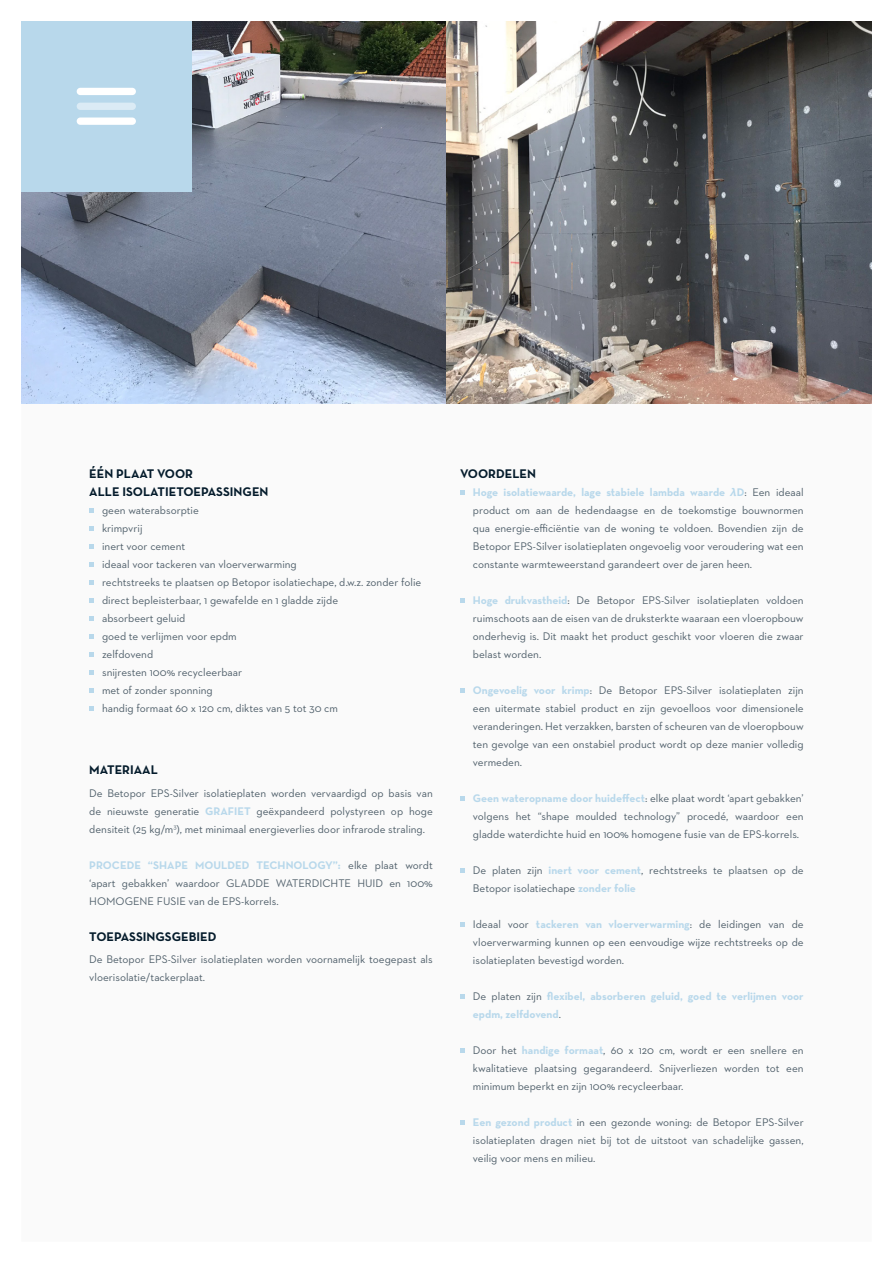
<style>
.page{position:relative;width:893px;height:1263px;background:#fff}
.page>*{position:absolute;margin:0;border:0;box-sizing:border-box;transform-origin:0 0}
.t1{font:700 12.75px/18px "Neutraface Text";color:#051c2c}
.t2{font:11.25px/18px "Neutraface 2 Text";color:#50606b;text-align:justify}
.t3{font:700 11.25px/18px "Neutraface Text";color:#b8d8eb}
.s1{font-family:"Neutraface Text";font-weight:700;color:#b8d8eb}
.s2{font-family:"Neutraface 2 Text";font-weight:400;color:#50606b}
.s3{font-family:"Helvetica Neue";font-style:italic}
</style>
<div class="page">
<svg style="left:460px;top:490px;width:4px;height:4px"></svg>
<svg style="left:460px;top:598px;width:4px;height:4px"></svg>
<svg style="left:460px;top:688px;width:4px;height:4px"></svg>
<svg style="left:460px;top:796px;width:4px;height:4px"></svg>
<svg style="left:460px;top:868px;width:4px;height:4px"></svg>
<svg style="left:460px;top:922px;width:4px;height:4px"></svg>
<svg style="left:460px;top:994px;width:4px;height:4px"></svg>
<svg style="left:460px;top:1048px;width:4px;height:4px"></svg>
<svg style="left:460px;top:1120px;width:4px;height:4px"></svg>
<svg style="left:89px;top:508px;width:5px;height:4px"></svg>
<svg style="left:89px;top:526px;width:5px;height:4px"></svg>
<svg style="left:89px;top:544px;width:5px;height:4px"></svg>
<svg style="left:89px;top:562px;width:5px;height:4px"></svg>
<svg style="left:89px;top:580px;width:5px;height:4px"></svg>
<svg style="left:89px;top:598px;width:5px;height:4px"></svg>
<svg style="left:89px;top:616px;width:5px;height:4px"></svg>
<svg style="left:89px;top:634px;width:5px;height:4px"></svg>
<svg style="left:89px;top:652px;width:5px;height:4px"></svg>
<svg style="left:89px;top:670px;width:5px;height:4px"></svg>
<svg style="left:89px;top:688px;width:5px;height:4px"></svg>
<svg style="left:89px;top:706px;width:5px;height:4px"></svg>
<img style="left:21px;top:21px;width:851px;height:383px">
<div style="left:21px;top:21px;width:170px;height:170px;background:#b8d8eb"></div>
<div style="left:77px;top:88px;width:59px;height:7px;background:#fff;border-radius:4px"></div>
<div style="left:77px;top:103px;width:59px;height:7px;background:#dbebf5;border-radius:4px"></div>
<div style="left:77px;top:117px;width:59px;height:8px;background:#fff;border-radius:4px"></div>
<p class="t1" style="left:89px;top:464px;width:181px">ÉÉN PLAAT VOOR<br>ALLE ISOLATIETOEPASSINGEN</p>
<p class="t2" style="left:102px;top:501px;width:321px;text-align:left">geen waterabsorptie<br>krimpvrij<br>inert voor cement<br>ideaal voor tackeren van vloerverwarming<br>rechtstreeks te plaatsen op Betopor isolatiechape, d.w.z. zonder folie direct bepleisterbaar, 1 gewafelde en 1 gladde zijde<br>absorbeert geluid<br>goed te verlijmen voor epdm<br>zelfdovend<br>snijresten 100% recycleerbaar<br>met of zonder sponning<br>handig formaat 60 x 120 cm, diktes van 5 tot 30 cm</p>
<p class="t1" style="left:89px;top:761px;width:70px">MATERIAAL</p>
<p class="t2" style="left:89px;top:783px;width:345px">De Betopor EPS-Silver isolatieplaten worden vervaardigd op basis van de nieuwste generatie <span class="s1">GRAFIET</span> geëxpandeerd polystyreen op hoge densiteit (25 kg/m<sup>3</sup>), met minimaal energieverlies door infrarode straling.</p>
<p class="t3" style="left:89px;top:855px;width:345px">PROCEDE “SHAPE MOULDED TECHNOLOGY”: <span class="s2">elke plaat wordt</span></p>
<p class="t2" style="left:89px;top:873px;width:345px">‘apart gebakken’ waardoor GLADDE WATERDICHTE HUID en 100%<br>HOMOGENE FUSIE van de EPS-korrels.</p>
<p class="t1" style="left:89px;top:927px;width:129px">TOEPASSINGSGEBIED</p>
<p class="t2" style="left:89px;top:950px;width:345px">De Betopor EPS-Silver isolatieplaten worden voornamelijk toegepast als vloerisolatie/tackerplaat.</p>
<p class="t1" style="left:460px;top:464px;width:77px">VOORDELEN</p>
<p class="t3" style="left:473px;top:483px;width:332px">Hoge isolatiewaarde, lage stabiele lambda waarde <span class="s3">λ</span>D<span class="s2">: Een ideaal</span></p>
<p class="t2" style="left:473px;top:501px;width:332px">product om aan de hedendaagse en de toekomstige bouwnormen qua energie-efficiëntie van de woning te voldoen. Bovendien zijn de Betopor EPS-Silver isolatieplaten ongevoelig voor veroudering wat een constante warmteweerstand garandeert over de jaren heen.</p>
<p class="t2" style="left:473px;top:591px;width:332px"><span class="s1">Hoge drukvastheid</span>: De Betopor EPS-Silver isolatieplaten voldoen ruimschoots aan de eisen van de druksterkte waaraan een vloeropbouw onderhevig is. Dit maakt het product geschikt voor vloeren die zwaar belast worden.</p>
<p class="t2" style="left:473px;top:681px;width:332px"><span class="s1">Ongevoelig voor krimp</span>: De Betopor EPS-Silver isolatieplaten zijn een uitermate stabiel product en zijn gevoelloos voor dimensionele veranderingen. Het verzakken, barsten of scheuren van de vloeropbouw ten gevolge van een onstabiel product wordt op deze manier volledig vermeden.</p>
<p class="t2" style="left:473px;top:789px;width:332px"><span class="s1">Geen wateropname door huideffect</span>: elke plaat wordt ‘apart gebakken’ volgens het “shape moulded technology” procedé, waardoor een gladde waterdichte huid en 100% homogene fusie van de EPS-korrels.</p>
<p class="t2" style="left:473px;top:861px;width:332px">De platen zijn <span class="s1">inert voor cement</span>, rechtstreeks te plaatsen op de<br>Betopor isolatiechape <span class="s1">zonder folie</span></p>
<p class="t2" style="left:473px;top:915px;width:332px">Ideaal voor <span class="s1">tackeren van vloerverwarming</span>: de leidingen van de vloerverwarming kunnen op een eenvoudige wijze rechtstreeks op de isolatieplaten bevestigd worden.</p>
<p class="t3" style="left:473px;top:987px;width:332px"><span class="s2">De platen zijn</span> flexibel, absorberen geluid, goed te verlijmen voor epdm, zelfdovend<span class="s2">.</span></p>
<p class="t2" style="left:473px;top:1041px;width:332px">Door het <span class="s1">handige formaat</span>, 60 x 120 cm, wordt er een snellere en kwalitatieve plaatsing gegarandeerd. Snijverliezen worden tot een minimum beperkt en zijn 100% recycleerbaar.</p>
<p class="t2" style="left:473px;top:1113px;width:332px"><span class="s1">Een gezond product</span> in een gezonde woning: de Betopor EPS-Silver isolatieplaten dragen niet bij tot de uitstoot van schadelijke gassen, veilig voor mens en milieu.</p>
</div>
